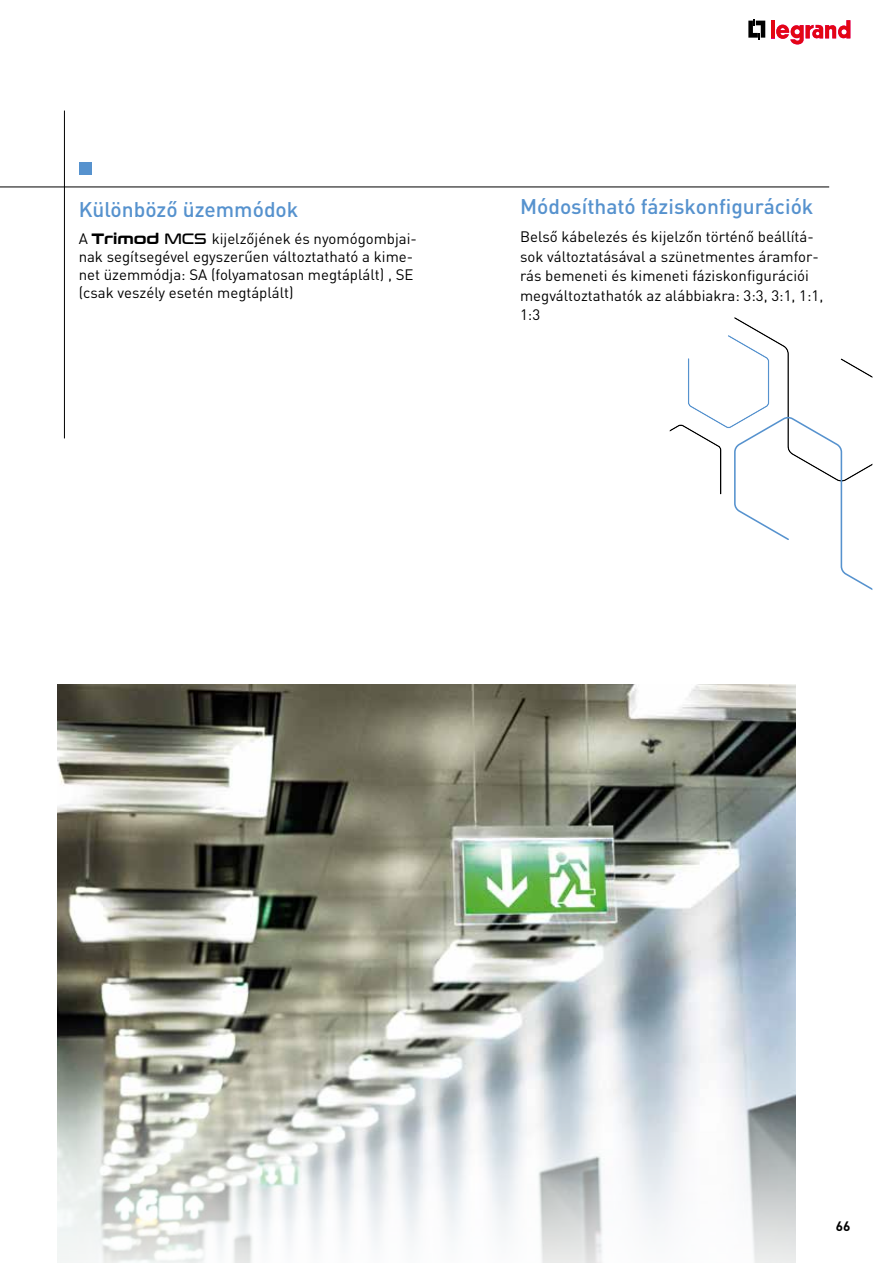
<style>
.page{position:relative;width:893px;height:1263px;background:#fff}
.page>*{position:absolute;margin:0;border:0;box-sizing:border-box;transform-origin:0 0}
.t1{font:500 21px "DIN Pro";color:#5692ce}
.t2{font:15px/19.5px "DIN Pro";color:#000}
.t3{font:700 13.5px "DIN Pro";color:#000}
.s1{font-family:"Conthrax Rg";font-weight:700}
.s2{font-family:"Conthrax Rg"}
</style>
<div class="page">
<svg style="left:748px;top:19px;width:17px;height:20px"></svg>
<hr style="left:771px;top:20px;width:4px;height:18px;background:#e30613">
<svg style="left:776px;top:20px;width:74px;height:25px"></svg>
<svg style="left:670px;top:317px;width:202px;height:273px"></svg>
<hr style="left:64px;top:111px;width:1px;height:327px;background:#000">
<div style="left:79px;top:162px;width:12px;height:13px;background:#5692ce"></div>
<hr style="left:0;top:187px;width:829px;height:1px;background:#000">
<img style="left:57px;top:684px;width:738px;height:579px">
<h1 class="t1" style="left:79px;top:195px;width:221px">Különböző üzemmódok</h1>
<p class="t2" style="left:79px;top:229px;width:340px;line-height:18px">A <span class="s1">Trimod</span> <span class="s2">MCS</span> kijelzőjének és nyomógombjai&shy;nak segítsegével egyszerűen változtatható a kime&shy;net üzemmódja: SA (folyamatosan megtáplált) , SE (csak veszély esetén megtáplált)</p>
<h1 class="t1" style="left:520px;top:192px;width:295px">Módosítható fáziskonfigurációk</h1>
<p class="t2" style="left:520px;top:226px;width:305px">Belső kábelezés és kijelzőn történő beállítá&shy;sok változtatásával a szünetmentes áramfor&shy;rás bemeneti és kimeneti fáziskonfigurációi megváltoztathatók az alábbiakra: 3:3, 3:1, 1:1, 1:3</p>
<p class="t3" style="left:836px;top:1217px;width:16px">66</p>
</div>
